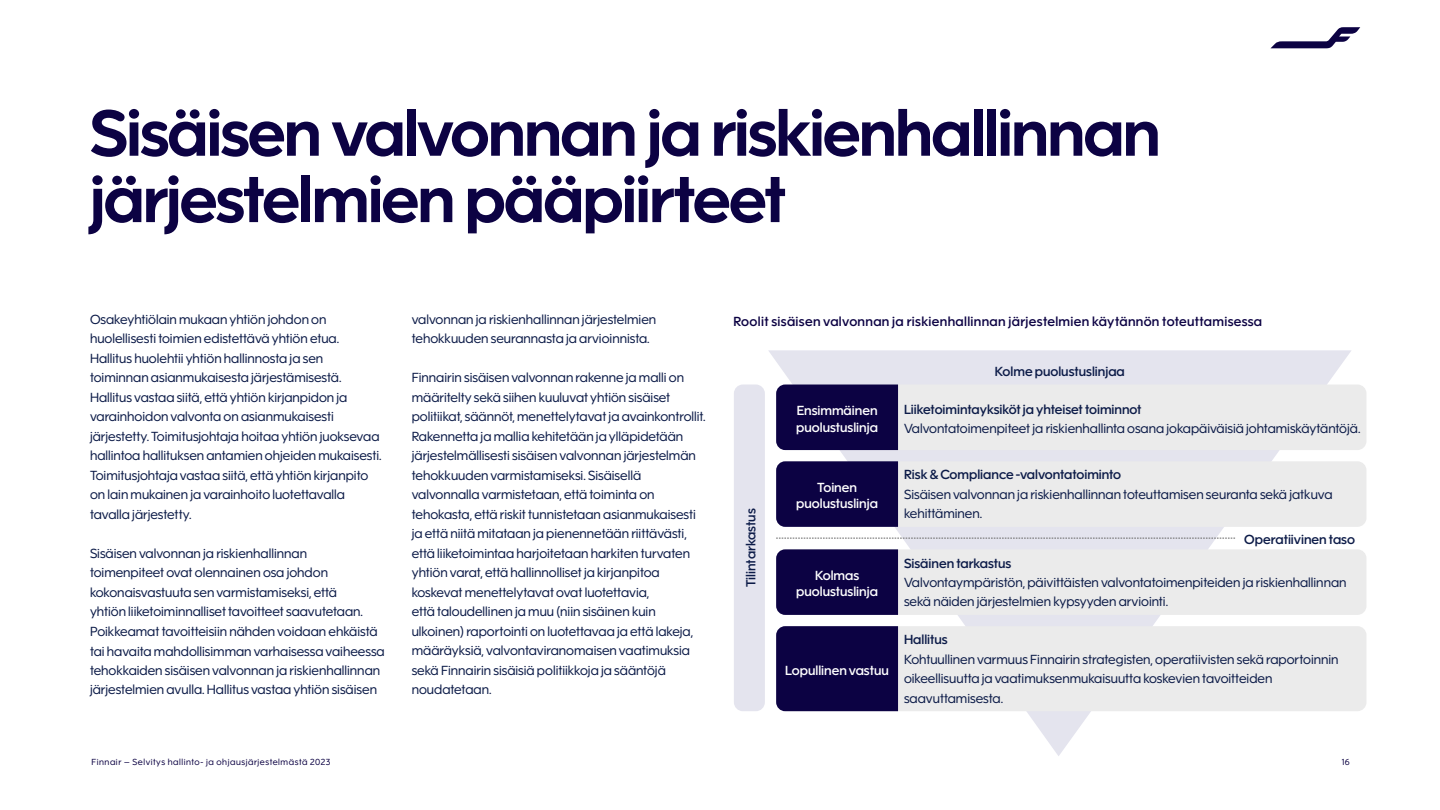
<style>
.page{position:relative;width:1440px;height:810px;background:#fff}
.page>*{position:absolute;margin:0;border:0;box-sizing:border-box;transform-origin:0 0}
.t1{font:700 66.38px/66.4px "Finnair Sans";letter-spacing:-.025em;color:#0c0243}
.t2{font:13.5px/19.5px "Finnair Sans";color:#0c1b48}
.t3{font:500 13.5px "Finnair Sans";color:#0c1b48}
.t4{font:500 13.5px/16.5px "Finnair Sans";color:#fff;text-align:center}
.t5{font:500 13.5px "Finnair Sans";letter-spacing:.025em;color:#0c0243}
.t6{font:9px "Finnair Sans";letter-spacing:.06em;color:#0c0243}
</style>
<div class="page">
<svg style="left:768px;top:350px;width:583px;height:406px"></svg>
<svg style="left:776px;top:538px;width:459px;height:1px"></svg>
<div style="left:734px;top:385px;width:31px;height:326px;background:#e4e4ee;border-radius:9px"></div>
<svg style="left:776px;top:385px;width:590px;height:65px;background:#bdbbc8"></svg>
<svg style="left:776px;top:461px;width:590px;height:66px;background:#bdbbc8"></svg>
<svg style="left:776px;top:549px;width:590px;height:66px;background:#bdbbc8"></svg>
<svg style="left:776px;top:626px;width:590px;height:85px;background:#bdbbc8"></svg>
<svg style="left:1271px;top:27px;width:89px;height:21px"></svg>
<h1 class="t1" style="left:90px;top:101px;width:1072px">Sisäisen valvonnan ja riskienhallinnan järjestelmien pääpiirteet</h1>
<p class="t2" style="left:90px;top:310px;width:293px">Osakeyhtiölain mukaan yhtiön johdon on huolellisesti toimien edistettävä yhtiön etua.<br>Hallitus huolehtii yhtiön hallinnosta ja sen toiminnan asianmukaisesta järjestämisestä.<br>Hallitus vastaa siitä, että yhtiön kirjanpidon ja varainhoidon valvonta on asianmukaisesti järjestetty. Toimitusjohtaja hoitaa yhtiön juoksevaa hallintoa hallituksen antamien ohjeiden mukaisesti.<br>Toimitusjohtaja vastaa siitä, että yhtiön kirjanpito on lain mukainen ja varainhoito luotettavalla tavalla järjestetty.</p>
<p class="t2" style="left:90px;top:544px;width:296px">Sisäisen valvonnan ja riskienhallinnan<br>toimenpiteet ovat olennainen osa johdon kokonaisvastuuta sen varmistamiseksi, että<br>yhtiön liiketoiminnalliset tavoitteet saavutetaan.<br>Poikkeamat tavoitteisiin nähden voidaan ehkäistä tai havaita mahdollisimman varhaisessa vaiheessa tehokkaiden sisäisen valvonnan ja riskienhallinnan järjestelmien avulla. Hallitus vastaa yhtiön sisäisen</p>
<p class="t6" style="left:92px;top:757px;width:240px">Finnair – Selvitys hallinto- ja ohjausjärjestelmästä 2023</p>
<p class="t2" style="left:412px;top:310px;width:246px">valvonnan ja riskienhallinnan järjestelmien tehokkuuden seurannasta ja arvioinnista.</p>
<p class="t2" style="left:412px;top:368px;width:295px">Finnairin sisäisen valvonnan rakenne ja malli on määritelty sekä siihen kuuluvat yhtiön sisäiset politiikat, säännöt, menettelytavat ja avainkontrollit.<br>Rakennetta ja mallia kehitetään ja ylläpidetään järjestelmällisesti sisäisen valvonnan järjestelmän tehokkuuden varmistamiseksi. Sisäisellä valvonnalla varmistetaan, että toiminta on tehokasta, että riskit tunnistetaan asianmukaisesti ja että niitä mitataan ja pienennetään riittävästi, että liiketoimintaa harjoitetaan harkiten turvaten yhtiön varat, että hallinnolliset ja kirjanpitoa koskevat menettelytavat ovat luotettavia,<br>että taloudellinen ja muu (niin sisäinen kuin ulkoinen) raportointi on luotettavaa ja että lakeja, määräyksiä, valvontaviranomaisen vaatimuksia sekä Finnairin sisäisiä politiikkoja ja sääntöjä noudatetaan.</p>
<p class="t5" style="left:734px;top:314px;width:530px">Roolit sisäisen valvonnan ja riskienhallinnan järjestelmien käytännön toteuttamisessa</p>
<p class="t3" style="left:995px;top:364px;width:131px">Kolme puolustuslinjaa</p>
<p class="t3" style="left:743px;top:587px;width:80px;rotate:-90deg">Tilintarkastus</p>
<p class="t4" style="left:796px;top:402px;width:83px;text-align:left">Ensimmäinen puolustuslinja</p>
<p class="t3" style="left:904px;top:402px;width:239px">Liiketoimintayksiköt ja yhteiset toiminnot</p>
<p class="t2" style="left:904px;top:419px;width:458px">Valvontatoimenpiteet ja riskienhallinta osana jokapäiväisiä johtamiskäytäntöjä.</p>
<p class="t3" style="left:904px;top:467px;width:219px">Risk &amp; Compliance -valvontatoiminto</p>
<p class="t2" style="left:904px;top:485px;width:430px">Sisäisen valvonnan ja riskienhallinnan toteuttamisen seuranta sekä jatkuva kehittäminen.</p>
<p class="t3" style="left:904px;top:555px;width:109px">Sisäinen tarkastus</p>
<p class="t2" style="left:904px;top:573px;width:444px">Valvontaympäristön, päivittäisten valvontatoimenpiteiden ja riskienhallinnan sekä näiden järjestelmien kypsyyden arviointi.</p>
<p class="t3" style="left:904px;top:632px;width:45px">Hallitus</p>
<p class="t2" style="left:904px;top:650px;width:436px">Kohtuullinen varmuus Finnairin strategisten, operatiivisten sekä raportoinnin oikeellisuutta ja vaatimuksenmukaisuutta koskevien tavoitteiden saavuttamisesta.</p>
<p class="t4" style="left:796px;top:479px;width:83px">Toinen puolustuslinja</p>
<p class="t3" style="left:1244px;top:532px;width:112px">Operatiivinen taso</p>
<p class="t4" style="left:796px;top:567px;width:83px">Kolmas puolustuslinja</p>
<p class="t4" style="left:785px;top:662px;width:105px">Lopullinen vastuu</p>
<p class="t6" style="left:1342px;top:757px;width:9px">16</p>
</div>
